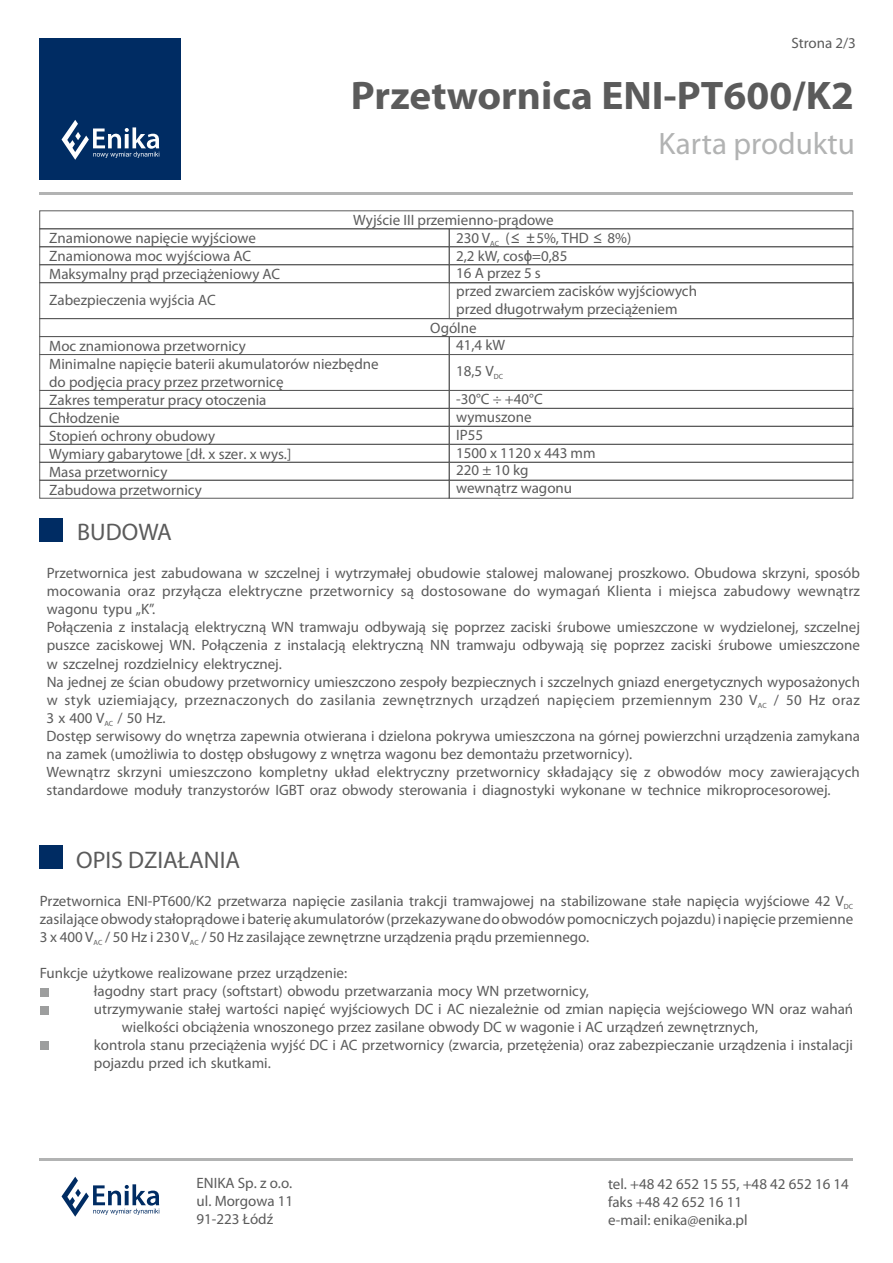
<style>
.page{position:relative;width:893px;height:1263px;background:#fff}
.page>*{position:absolute;margin:0;border:0;box-sizing:border-box;transform-origin:0 0}
.t1{font:700 40.05px "Myriad Pro";color:#5b5b5b}
.t2{font:31.05px "Myriad Pro";color:#b2b3b3}
.t3{font:24px "Myriad Pro";color:#5b5b5b}
.t4{font:15px/18px "Myriad Pro";color:#5b5b5b}
.t5{font:7.5px "Myriad Pro";letter-spacing:-.015em;color:#5b5b5b}
.s1{font-family:"Microsoft Ya Hei"}
.s2{font-family:"Arial"}
</style>
<div class="page">
<div style="left:40px;top:38px;width:141px;height:141px;background:#002c63"></div>
<svg style="left:62px;top:120px;width:98px;height:40px"></svg>
<hr style="left:40px;top:192px;width:813px;height:3px;background:#b2b3b3">
<div style="left:40px;top:518px;width:23px;height:23px;background:#002c63"></div>
<hr style="left:40px;top:1158px;width:813px;height:3px;background:#b2b3b3">
<svg style="left:62px;top:1177px;width:98px;height:40px"></svg>
<div style="left:40px;top:846px;width:23px;height:23px;background:#002c63"></div>
<div style="left:40px;top:988px;width:9px;height:8px;background:#9d9e9e"></div>
<div style="left:40px;top:1006px;width:9px;height:9px;background:#9d9e9e"></div>
<div style="left:40px;top:1042px;width:9px;height:8px;background:#9d9e9e"></div>
<div style="left:40px;top:211px;width:813px;height:18px;border:1px solid #5b5b5b"></div>
<div style="left:40px;top:229px;width:409px;height:18px;border:1px solid #5b5b5b"></div>
<div style="left:449px;top:229px;width:404px;height:18px;border:1px solid #5b5b5b"></div>
<div style="left:40px;top:264px;width:409px;height:19px;border:1px solid #5b5b5b"></div>
<div style="left:449px;top:264px;width:404px;height:19px;border:1px solid #5b5b5b"></div>
<div style="left:40px;top:282px;width:813px;height:37px;border:1px solid #5b5b5b"></div>
<div style="left:449px;top:282px;width:404px;height:37px;border:1px solid #5b5b5b"></div>
<div style="left:40px;top:318px;width:813px;height:19px;border:1px solid #5b5b5b"></div>
<div style="left:40px;top:444px;width:409px;height:18px;border:1px solid #5b5b5b"></div>
<div style="left:449px;top:444px;width:404px;height:18px;border:1px solid #5b5b5b"></div>
<div style="left:40px;top:462px;width:409px;height:18px;border:1px solid #5b5b5b"></div>
<div style="left:449px;top:462px;width:404px;height:18px;border:1px solid #5b5b5b"></div>
<div style="left:40px;top:408px;width:409px;height:19px;border:1px solid #5b5b5b"></div>
<div style="left:449px;top:408px;width:404px;height:19px;border:1px solid #5b5b5b"></div>
<div style="left:40px;top:390px;width:409px;height:19px;border:1px solid #5b5b5b"></div>
<div style="left:449px;top:390px;width:404px;height:19px;border:1px solid #5b5b5b"></div>
<div style="left:40px;top:354px;width:409px;height:37px;border:1px solid #5b5b5b"></div>
<div style="left:449px;top:354px;width:404px;height:37px;border:1px solid #5b5b5b"></div>
<div style="left:40px;top:480px;width:409px;height:18px;border:1px solid #5b5b5b"></div>
<div style="left:449px;top:480px;width:404px;height:18px;border:1px solid #5b5b5b"></div>
<div style="left:40px;top:336px;width:409px;height:19px;border:1px solid #5b5b5b"></div>
<div style="left:449px;top:336px;width:404px;height:19px;border:1px solid #5b5b5b"></div>
<p class="t4" style="left:791px;top:35px;width:66px">Strona 2/3</p>
<h1 class="t1" style="left:351px;top:79px;width:505px">Przetwornica ENI-PT600/K2</h1>
<p class="t4" style="left:353px;top:212px;width:202px">Wyjście III przemienno-prądowe</p>
<h2 class="t2" style="left:658px;top:130px;width:198px">Karta produktu</h2>
<p class="t4" style="left:49px;top:230px;width:233px">Znamionowe napięcie wyjściowe<br>Znamionowa moc wyjściowa AC<br>Maksymalny prąd przeciążeniowy AC</p>
<p class="t4" style="left:49px;top:293px;width:168px">Zabezpieczenia wyjścia AC</p>
<p class="t4" style="left:456px;top:230px;width:177px">230 V (<span class="s1">≤ ±</span>5%, THD <span class="s1">≤</span> 8%)</p>
<p class="t5" style="left:490px;top:240px;width:10px">AC</p>
<p class="t4" style="left:456px;top:248px;width:242px">2,2 kW, cos<span class="s2">ϕ</span>=0,85<br>16 A przez 5 s<br>przed zwarciem zacisków wyjściowych przed długotrwałym przeciążeniem</p>
<p class="t4" style="left:456px;top:333px;width:51px;line-height:26.2px">41,4 kW<br>18,5 V<sub>DC</sub></p>
<p class="t4" style="left:456px;top:391px;width:141px">-30°C ÷ +40°C wymuszone<br>IP55<br>1500 x 1120 x 443 mm</p>
<p class="t4" style="left:456px;top:462px;width:118px">220 ± 10 kg wewnątrz wagonu</p>
<p class="t4" style="left:430px;top:320px;width:48px">Ogólne</p>
<p class="t4" style="left:49px;top:338px;width:331px">Moc znamionowa przetwornicy<br>Minimalne napięcie baterii akumulatorów niezbędne do podjęcia pracy przez przetwornicę<br>Zakres temperatur pracy otoczenia<br>Chłodzenie<br>Stopień ochrony obudowy<br>Wymiary gabarytowe [dł. x szer. x wys.]<br>Masa przetwornicy<br>Zabudowa przetwornicy</p>
<h3 class="t3" style="left:77px;top:522px;width:96px">BUDOWA</h3>
<p class="t4" style="left:47px;top:566px;width:815px">Przetwornica jest zabudowana w szczelnej i wytrzymałej obudowie stalowej malowanej proszkowo. Obudowa skrzyni, sposób mocowania oraz przyłącza elektryczne przetwornicy są dostosowane do wymagań Klienta i miejsca zabudowy wewnątrz wagonu typu „K”.<br>Połączenia z instalacją elektryczną WN tramwaju odbywają się poprzez zaciski śrubowe umieszczone w wydzielonej, szczelnej puszce zaciskowej WN. Połączenia z instalacją elektryczną NN tramwaju odbywają się poprzez zaciski śrubowe umieszczone w szczelnej rozdzielnicy elektrycznej.<br>Na jednej ze ścian obudowy przetwornicy umieszczono zespoły bezpiecznych i szczelnych gniazd energetycznych wyposażonych w styk uziemiający, przeznaczonych do zasilania zewnętrznych urządzeń napięciem przemiennym 230 V / 50 Hz oraz</p>
<p class="t5" style="left:758px;top:702px;width:11px">AC</p>
<p class="t4" style="left:47px;top:710px;width:120px">3 x 400 V / 50 Hz.</p>
<p class="t5" style="left:104px;top:720px;width:10px">AC</p>
<p class="t4" style="left:47px;top:728px;width:815px">Dostęp serwisowy do wnętrza zapewnia otwierana i dzielona pokrywa umieszczona na górnej powierzchni urządzenia zamykana na zamek (umożliwia to dostęp obsługowy z wnętrza wagonu bez demontażu przetwornicy).<br>Wewnątrz skrzyni umieszczono kompletny układ elektryczny przetwornicy składający się z obwodów mocy zawierających standardowe moduły tranzystorów IGBT oraz obwody sterowania i diagnostyki wykonane w technice mikroprocesorowej.</p>
<h3 class="t3" style="left:76px;top:850px;width:165px">OPIS DZIAŁANIA</h3>
<p class="t4" style="left:40px;top:893px;width:815px;text-align:justify">Przetwornica ENI-PT600/K2 przetwarza napięcie zasilania trakcji tramwajowej na stabilizowane stałe napięcia wyjściowe 42 V<sub>DC </sub>zasilające obwody stałoprądowe i baterię akumulatorów (przekazywane do obwodów pomocniczych pojazdu) i napięcie przemienne 3 x 400 V / 50 Hz i 230 V / 50 Hz zasilające zewnętrzne urządzenia prądu przemiennego.</p>
<p class="t5" style="left:94px;top:939px;width:10px">AC</p>
<p class="t5" style="left:190px;top:939px;width:10px">AC</p>
<p class="t4" style="left:40px;top:965px;width:309px">Funkcje użytkowe realizowane przez urządzenie:</p>
<p class="t4" style="left:94px;top:983px;width:497px">łagodny start pracy (softstart) obwodu przetwarzania mocy WN przetwornicy,</p>
<p class="t4" style="left:94px;top:1001px;width:761px">utrzymywanie stałej wartości napięć wyjściowych DC i AC niezależnie od zmian napięcia wejściowego WN oraz wahań</p>
<p class="t4" style="left:122px;top:1019px;width:638px">wielkości obciążenia wnoszonego przez zasilane obwody DC w wagonie i AC urządzeń zewnętrznych,</p>
<p class="t4" style="left:94px;top:1037px;width:761px">kontrola stanu przeciążenia wyjść DC i AC przetwornicy (zwarcia, przetężenia) oraz zabezpieczanie urządzenia i instalacji</p>
<p class="t4" style="left:94px;top:1055px;width:179px">pojazdu przed ich skutkami.</p>
<p class="t4" style="left:197px;top:1174px;width:98px;text-align:justify">ENIKA Sp. z o.o. ul. Morgowa 11<br>91-223 Łódź</p>
<p class="t4" style="left:608px;top:1176px;width:242px">tel. +48 42 652 15 55, +48 42 652 16 14 faks +48 42 652 16 11<br>e-mail: enika@enika.pl</p>
</div>
